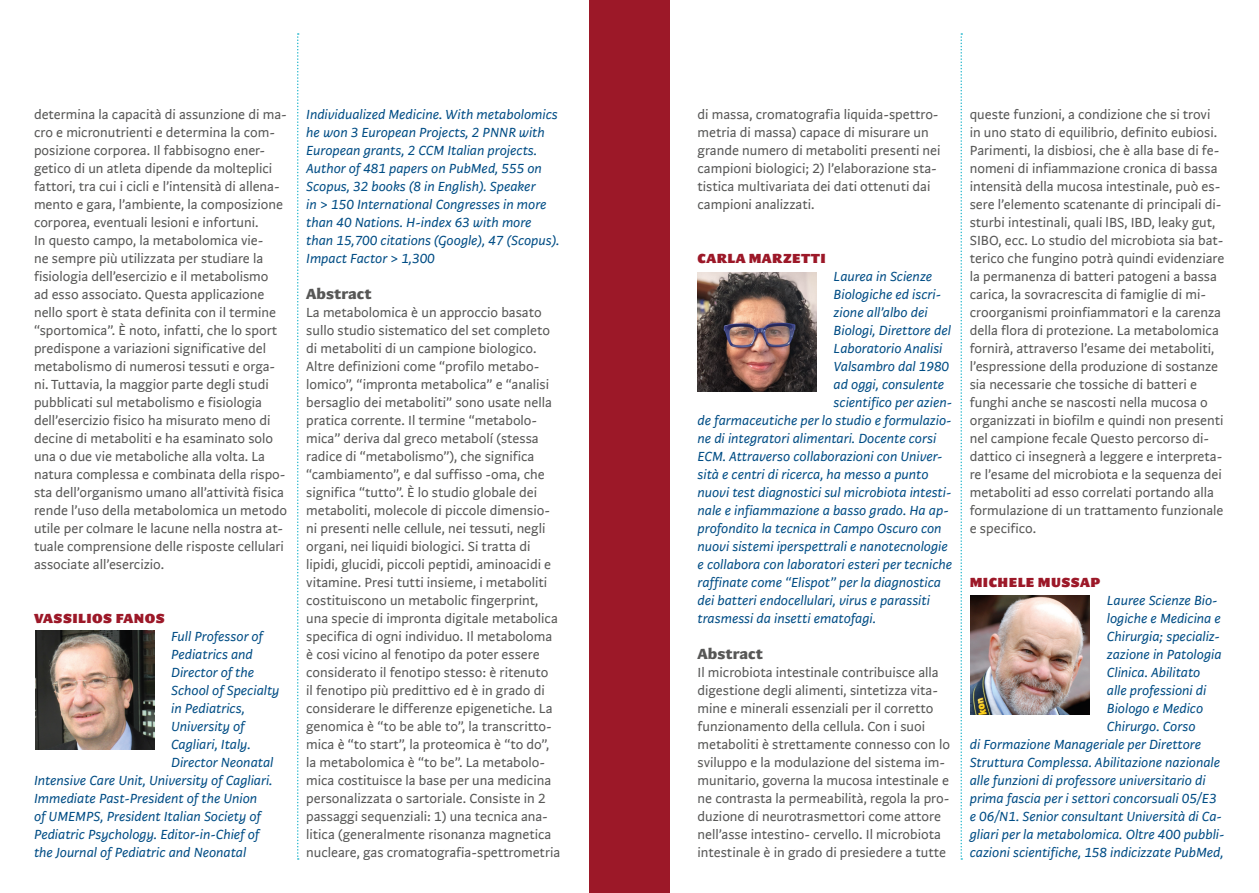
<style>
.page{position:relative;width:1259px;height:893px;background:#fff}
.page>*{position:absolute;margin:0;border:0;box-sizing:border-box;transform-origin:0 0}
.t1{font:700 15px "Arzachel";color:#575756}
.normal_abstract{font:13.5px/18px "Arzachel";color:#575756}
.normal_cv{font:italic 13.5px/18px "Arzachel";color:#004d85}
.t2{font:900 13.5px "Arzachel";letter-spacing:.03em;color:#9c1828}
</style>
<div class="page">
<svg style="left:960px;top:33px;width:2px;height:827px"></svg>
<svg style="left:297px;top:33px;width:2px;height:827px"></svg>
<div style="left:589px;top:0;width:81px;height:893px;background:#9c1828"></div>
<img style="left:35px;top:631px;width:119px;height:119px">
<img style="left:697px;top:272px;width:119px;height:119px">
<img style="left:971px;top:595px;width:119px;height:119px">
<p class="normal_abstract" style="left:34px;top:105px;width:254px">determina la capacità di assunzione di ma&shy;cro e micronutrienti e determina la com&shy;posizione corporea. Il fabbisogno ener&shy;getico di un atleta dipende da molteplici fattori, tra cui i cicli e l’intensità di allena&shy;mento e gara, l’ambiente, la composizione corporea, eventuali lesioni e infortuni.</p>
<p class="normal_abstract" style="left:34px;top:231px;width:254px">In questo campo, la metabolomica vie-<br>ne sempre più utilizzata per studiare la fisiologia dell’esercizio e il metabolismo<br>ad esso associato. Questa applicazione nello sport è stata definita con il termine “sportomica”. È noto, infatti, che lo sport predispone a variazioni significative del metabolismo di numerosi tessuti e orga&shy;ni. Tuttavia, la maggior parte degli studi pubblicati sul metabolismo e fisiologia dell’esercizio fisico ha misurato meno di decine di metaboliti e ha esaminato solo una o due vie metaboliche alla volta. La natura complessa e combinata della rispo&shy;sta dell’organismo umano all’attività fisica rende l’uso della metabolomica un metodo utile per colmare le lacune nella nostra at&shy;tuale comprensione delle risposte cellulari associate all’esercizio.</p>
<p class="t2" style="left:34px;top:610px;width:132px">VASSILIOS FANOS</p>
<p class="normal_cv" style="left:171px;top:627px;width:94px">Full Professor of</p>
<p class="normal_cv" style="left:171px;top:645px;width:83px">Pediatrics and</p>
<p class="normal_cv" style="left:171px;top:663px;width:85px">Director of the</p>
<p class="normal_cv" style="left:171px;top:681px;width:110px">School of Specialty</p>
<p class="normal_cv" style="left:171px;top:699px;width:75px">in Pediatrics,</p>
<p class="normal_cv" style="left:171px;top:717px;width:75px">University of</p>
<p class="normal_cv" style="left:171px;top:735px;width:81px">Cagliari, Italy.</p>
<p class="normal_cv" style="left:171px;top:753px;width:104px">Director Neonatal</p>
<p class="normal_cv" style="left:34px;top:771px;width:240px">Intensive Care Unit, University of Cagliari.</p>
<p class="normal_cv" style="left:34px;top:789px;width:225px">Immediate Past-President of the Union</p>
<p class="normal_cv" style="left:34px;top:807px;width:229px">of UMEMPS, President Italian Society of</p>
<p class="normal_cv" style="left:34px;top:825px;width:227px">Pediatric Psychology. Editor-in-Chief of</p>
<p class="normal_cv" style="left:34px;top:843px;width:214px">the Journal of Pediatric and Neonatal</p>
<p class="normal_cv" style="left:306px;top:105px;width:255px">Individualized Medicine. With metabolomics he won 3 European Projects, 2 PNNR with European grants, 2 CCM Italian projects.<br>Author of 481 papers on PubMed, 555 on Scopus, 32 books (8 in English). Speaker<br>in &gt; 150 International Congresses in more than 40 Nations. H-index 63 with more than 15,700 citations (Google), 47 (Scopus).<br>Impact Factor &gt; 1,300</p>
<p class="t1" style="left:306px;top:285px;width:67px">Abstract</p>
<p class="normal_abstract" style="left:306px;top:303px;width:255px">La metabolomica è un approccio basato sullo studio sistematico del set completo di metaboliti di un campione biologico.<br>Altre definizioni come “profilo metabo&shy;lomico”, “impronta metabolica” e “analisi bersaglio dei metaboliti” sono usate nella pratica corrente. Il termine “metabolo&shy;mica” deriva dal greco metabolí (stessa radice di “metabolismo”), che significa “cambiamento”, e dal suffisso -oma, che significa “tutto”. È lo studio globale dei metaboliti, molecole di piccole dimensio&shy;ni presenti nelle cellule, nei tessuti, negli organi, nei liquidi biologici. Si tratta di lipidi, glucidi, piccoli peptidi, aminoacidi e vitamine. Presi tutti insieme, i metaboliti costituiscono un metabolic fingerprint, una specie di impronta digitale metabolica specifica di ogni individuo. Il metaboloma è cosi vicino al fenotipo da poter essere considerato il fenotipo stesso: è ritenuto<br>il fenotipo più predittivo ed è in grado di considerare le differenze epigenetiche. La genomica è “to be able to”, la transcritto&shy;mica è “to start”, la proteomica è “to do”, la metabolomica è “to be”. La metabolo&shy;mica costituisce la base per una medicina personalizzata o sartoriale. Consiste in 2 passaggi sequenziali: 1) una tecnica ana&shy;litica (generalmente risonanza magnetica nucleare, gas cromatografia-spettrometria</p>
<p class="normal_abstract" style="left:697px;top:105px;width:244px">di massa, cromatografia liquida-spettro&shy;metria di massa) capace di misurare un grande numero di metaboliti presenti nei campioni biologici; 2) l’elaborazione sta&shy;tistica multivariata dei dati ottenuti dai campioni analizzati.</p>
<p class="t2" style="left:697px;top:250px;width:130px">CARLA MARZETTI</p>
<p class="normal_cv" style="left:833px;top:267px;width:100px">Laurea in Scienze</p>
<p class="normal_cv" style="left:833px;top:285px;width:109px">Biologiche ed iscri-</p>
<p class="normal_cv" style="left:833px;top:303px;width:96px">zione all’albo dei</p>
<p class="normal_cv" style="left:833px;top:321px;width:119px">Biologi, Direttore del</p>
<p class="normal_cv" style="left:833px;top:339px;width:110px">Laboratorio Analisi</p>
<p class="normal_cv" style="left:833px;top:357px;width:117px">Valsambro dal 1980</p>
<p class="normal_cv" style="left:833px;top:375px;width:112px">ad oggi, consulente</p>
<p class="normal_cv" style="left:833px;top:393px;width:120px">scientifico per azien-</p>
<p class="normal_cv" style="left:697px;top:411px;width:256px">de farmaceutiche per lo studio e formulazio-</p>
<p class="normal_cv" style="left:697px;top:429px;width:240px">ne di integratori alimentari. Docente corsi</p>
<p class="normal_cv" style="left:697px;top:447px;width:247px">ECM. Attraverso collaborazioni con Univer-</p>
<p class="normal_cv" style="left:697px;top:465px;width:232px">sità e centri di ricerca, ha messo a punto</p>
<p class="normal_cv" style="left:697px;top:483px;width:255px">nuovi test diagnostici sul microbiota intesti-</p>
<p class="normal_cv" style="left:697px;top:501px;width:253px">nale e infiammazione a basso grado. Ha ap-</p>
<p class="normal_cv" style="left:697px;top:519px;width:245px">profondito la tecnica in Campo Oscuro con</p>
<p class="normal_cv" style="left:697px;top:537px;width:252px">nuovi sistemi iperspettrali e nanotecnologie</p>
<p class="normal_cv" style="left:697px;top:555px;width:256px">e collabora con laboratori esteri per tecniche</p>
<p class="normal_cv" style="left:697px;top:573px;width:245px">raffinate come “Elispot” per la diagnostica</p>
<p class="normal_cv" style="left:697px;top:591px;width:234px">dei batteri endocellulari, virus e parassiti</p>
<p class="normal_cv" style="left:697px;top:609px;width:180px">trasmessi da insetti ematofagi.</p>
<p class="t1" style="left:697px;top:645px;width:67px">Abstract</p>
<p class="normal_abstract" style="left:697px;top:663px;width:254px">Il microbiota intestinale contribuisce alla digestione degli alimenti, sintetizza vita&shy;mine e minerali essenziali per il corretto funzionamento della cellula. Con i suoi metaboliti è strettamente connesso con lo sviluppo e la modulazione del sistema im&shy;munitario, governa la mucosa intestinale e ne contrasta la permeabilità, regola la pro&shy;duzione di neurotrasmettori come attore nell’asse intestino- cervello. Il microbiota intestinale è in grado di presiedere a tutte</p>
<p class="normal_abstract" style="left:969px;top:105px;width:256px">queste funzioni, a condizione che si trovi in uno stato di equilibrio, definito eubiosi.<br>Parimenti, la disbiosi, che è alla base di fe&shy;nomeni di infiammazione cronica di bassa intensità della mucosa intestinale, può es&shy;sere l’elemento scatenante di principali di&shy;sturbi intestinali, quali lBS, IBD, leaky gut, SIBO, ecc. Lo studio del microbiota sia bat&shy;terico che fungino potrà quindi evidenziare la permanenza di batteri patogeni a bassa carica, la sovracrescita di famiglie di mi&shy;croorganismi proinfiammatori e la carenza della flora di protezione. La metabolomica fornirà, attraverso l’esame dei metaboliti, l’espressione della produzione di sostanze sia necessarie che tossiche di batteri e funghi anche se nascosti nella mucosa o organizzati in biofilm e quindi non presenti nel campione fecale Questo percorso di&shy;dattico ci insegnerà a leggere e interpreta&shy;re l’esame del microbiota e la sequenza dei metaboliti ad esso correlati portando alla formulazione di un trattamento funzionale e specifico.</p>
<p class="t2" style="left:969px;top:574px;width:132px">MICHELE MUSSAP</p>
<p class="normal_cv" style="left:1107px;top:591px;width:112px">Lauree Scienze Bio-</p>
<p class="normal_cv" style="left:1107px;top:609px;width:115px">logiche e Medicina e</p>
<p class="normal_cv" style="left:1107px;top:627px;width:114px">Chirurgia; specializ-</p>
<p class="normal_cv" style="left:1107px;top:645px;width:116px">zazione in Patologia</p>
<p class="normal_cv" style="left:1107px;top:663px;width:95px">Clinica. Abilitato</p>
<p class="normal_cv" style="left:1107px;top:681px;width:101px">alle professioni di</p>
<p class="normal_cv" style="left:1107px;top:699px;width:98px">Biologo e Medico</p>
<p class="normal_cv" style="left:1107px;top:717px;width:90px">Chirurgo. Corso</p>
<p class="normal_cv" style="left:969px;top:735px;width:233px">di Formazione Manageriale per Direttore</p>
<p class="normal_cv" style="left:969px;top:753px;width:252px">Struttura Complessa. Abilitazione nazionale</p>
<p class="normal_cv" style="left:969px;top:771px;width:237px">alle funzioni di professore universitario di</p>
<p class="normal_cv" style="left:969px;top:789px;width:248px">prima fascia per i settori concorsuali 05/E3</p>
<p class="normal_cv" style="left:969px;top:807px;width:254px">e 06/N1. Senior consultant Università di Ca-</p>
<p class="normal_cv" style="left:969px;top:825px;width:256px">gliari per la metabolomica. Oltre 400 pubbli-</p>
<p class="normal_cv" style="left:969px;top:843px;width:255px">cazioni scientifiche, 158 indicizzate PubMed,</p>
</div>
